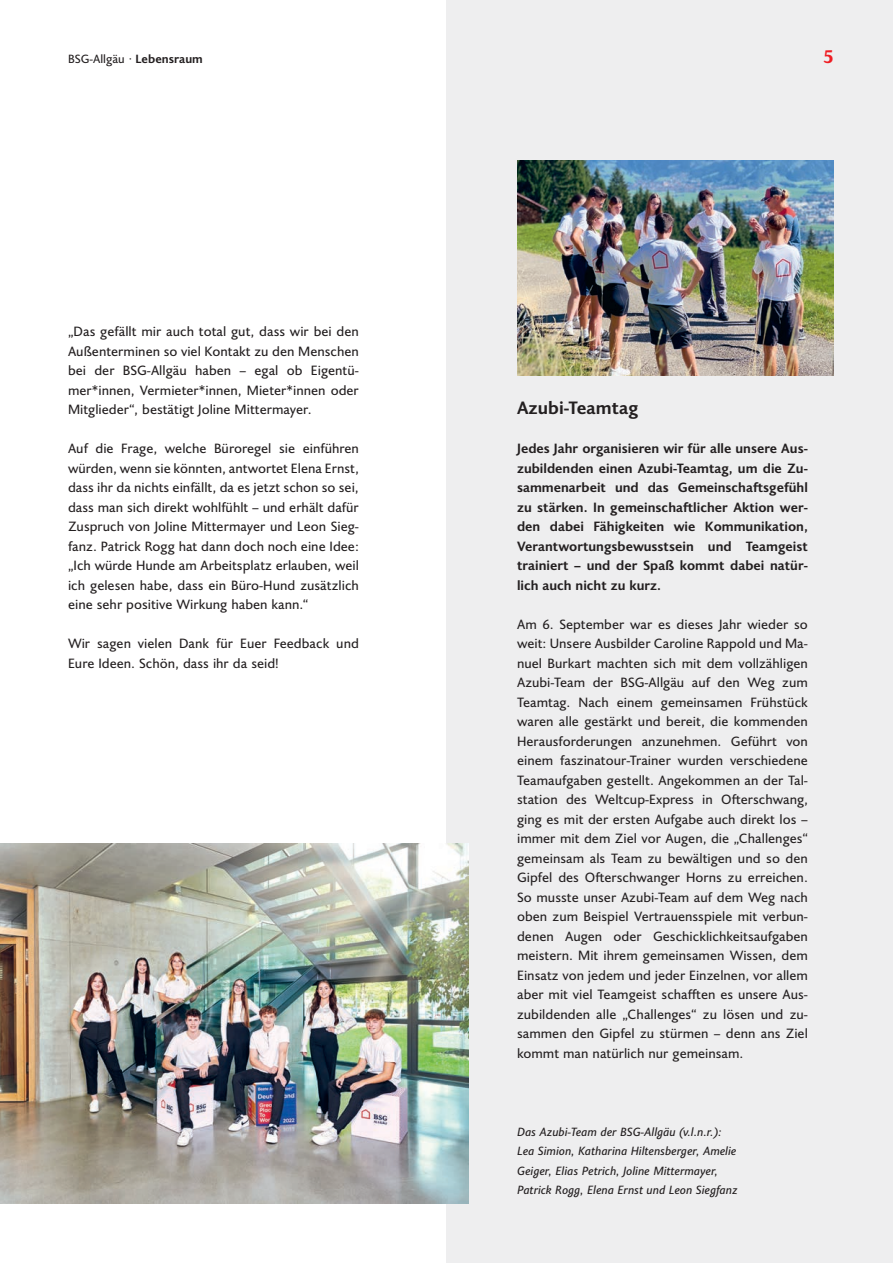
<style>
.page{position:relative;width:893px;height:1263px;background:#fff}
.page>*{position:absolute;margin:0;border:0;box-sizing:border-box;transform-origin:0 0}
.t1{font:700 18px "Joanna Sans Nova";color:#231f20}
.t2{font:800 18px "Alkes";color:#ee1d23}
.t3{font:13.5px/19.5px "Joanna Sans Nova";color:#231f20;text-align:justify}
.t4{font:700 13.5px/19.5px "Joanna Sans Nova";color:#231f20;text-align:justify}
.t5{font:italic 12px/19.5px "Joanna Sans Nova";color:#231f20}
.t6{font:12px "Joanna Sans Nova";color:#231f20}
.s1{font-style:italic}
.s2{font-weight:700}
</style>
<div class="page">
<div style="left:446px;top:0;width:447px;height:1263px;background:#eeeeef"></div>
<img style="left:0;top:843px;width:469px;height:360px">
<img style="left:517px;top:161px;width:316px;height:214px">
<p class="t6" style="left:68px;top:50px;width:136px">BSG-Allgäu <span class="s1">·</span> <span class="s2">Lebensraum</span></p>
<h1 class="t2" style="left:823px;top:45px;width:11px">5</h1>
<p class="t3" style="left:68px;top:321px;width:292px">„Das gefällt mir auch total gut, dass wir bei den Außenterminen so viel Kontakt zu den Menschen bei der BSG-Allgäu haben – egal ob Eigentü&shy;mer*innen, Vermieter*innen, Mieter*innen oder Mitglieder“, bestätigt Joline Mittermayer.</p>
<p class="t3" style="left:68px;top:438px;width:292px">Auf die Frage, welche Büroregel sie einführen würden, wenn sie könnten, antwortet Elena Ernst, dass ihr da nichts einfällt, da es jetzt schon so sei, dass man sich direkt wohlfühlt – und erhält dafür Zuspruch von Joline Mittermayer und Leon Sieg&shy;fanz. Patrick Rogg hat dann doch noch eine Idee: „Ich würde Hunde am Arbeitsplatz erlauben, weil ich gelesen habe, dass ein Büro-Hund zusätzlich eine sehr positive Wirkung haben kann.“</p>
<p class="t3" style="left:68px;top:633px;width:292px">Wir sagen vielen Dank für Euer Feedback und<br>Eure Ideen. Schön, dass ihr da seid!</p>
<h1 class="t1" style="left:517px;top:395px;width:123px">Azubi-Teamtag</h1>
<p class="t4" style="left:517px;top:438px;width:292px">Jedes Jahr organisieren wir für alle unsere Aus&shy;zubildenden einen Azubi-Teamtag, um die Zu&shy;sammenarbeit und das Gemeinschaftsgefühl zu stärken. In gemeinschaftlicher Aktion wer&shy;den dabei Fähigkeiten wie Kommunikation, Verantwortungsbewusstsein und Teamgeist trainiert – und der Spaß kommt dabei natür&shy;lich auch nicht zu kurz.</p>
<p class="t3" style="left:517px;top:613px;width:292px">Am 6. September war es dieses Jahr wieder so weit: Unsere Ausbilder Caroline Rappold und Ma&shy;nuel Burkart machten sich mit dem vollzähligen Azubi-Team der BSG-Allgäu auf den Weg zum Teamtag. Nach einem gemeinsamen Frühstück waren alle gestärkt und bereit, die kommenden Herausforderungen anzunehmen. Geführt von einem faszinatour-Trainer wurden verschiedene Teamaufgaben gestellt. Angekommen an der Tal&shy;station des Weltcup-Express in Ofterschwang, ging es mit der ersten Aufgabe auch direkt los – immer mit dem Ziel vor Augen, die „Challenges“ gemeinsam als Team zu bewältigen und so den Gipfel des Ofterschwanger Horns zu erreichen.<br>So musste unser Azubi-Team auf dem Weg nach oben zum Beispiel Vertrauensspiele mit verbun&shy;denen Augen oder Geschicklichkeitsaufgaben meistern. Mit ihrem gemeinsamen Wissen, dem Einsatz von jedem und jeder Einzelnen, vor allem aber mit viel Teamgeist schafften es unsere Aus&shy;zubildenden alle „Challenges“ zu lösen und zu&shy;sammen den Gipfel zu stürmen – denn ans Ziel kommt man natürlich nur gemeinsam.</p>
<p class="t5" style="left:517px;top:1121px;width:222px">Das Azubi-Team der BSG-Allgäu (v.l.n.r.):<br>Lea Simion, Katharina Hiltensberger, Amelie Geiger, Elias Petrich, Joline Mittermayer, Patrick Rogg, Elena Ernst und Leon Siegfanz</p>
</div>
